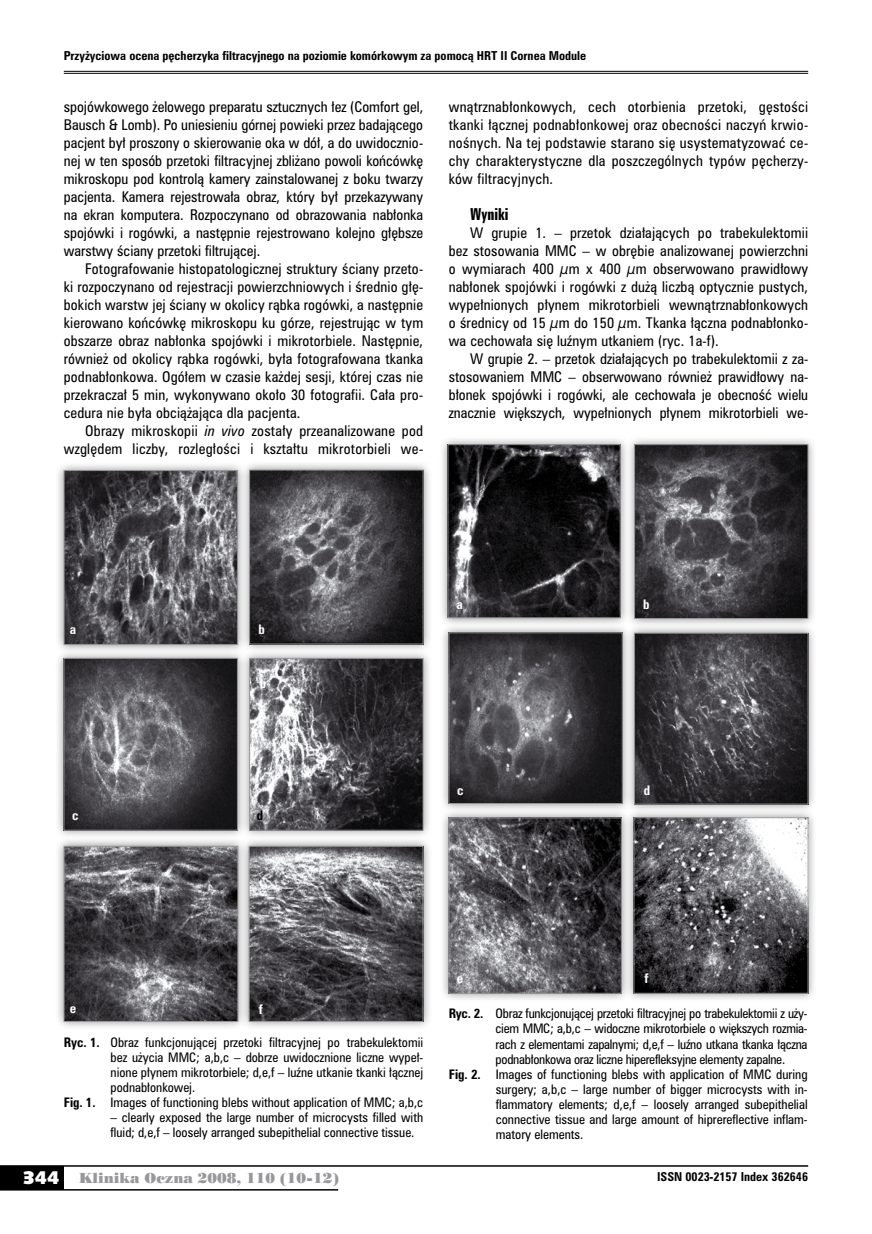
<style>
.page{position:relative;width:872px;height:1234px;background:#fff}
.page>*{position:absolute;margin:0;border:0;box-sizing:border-box;transform-origin:0 0}
.t1{font:15px "Zurich Bd X Cn PL";color:#000}
.t2{font:13.5px/18px "Zurich Cn PL";letter-spacing:.01em;color:#000;text-align:justify}
.t3{font:13.5px "Poster Bodoni PL";color:#98989c}
.t4{font:12px/15px "Zurich Cn PL";color:#000}
.t5{font:12px "Zurich Cn PL";letter-spacing:-.02em;color:#000}
.t6{font:700 12px "Zurich Cn PL";color:#fff}
.t7{font:700 12px "Zurich Cn PL";color:#000}
.t8{font:700 11.25px "Zurich Cn PL";color:#000}
.s1{font-style:italic}
.s2{font-weight:700}
.s3{font-family:"Humanst 531 U Blk PL";font-size:18px;color:#fff}
</style>
<div class="page">
<div style="left:0;top:1165px;width:64px;height:24px;background:#000"></div>
<hr style="left:0;top:1164px;width:808px;height:2px;background:#000">
<hr style="left:0;top:1188px;width:338px;height:2px;background:#000">
<hr style="left:64px;top:71px;width:744px;height:1px;background:#000">
<hr style="left:64px;top:73px;width:744px;height:1px;background:#000">
<div style="left:55px;top:461px;width:192px;height:192px;background:#000;opacity:.45"></div>
<img style="left:66px;top:472px;width:170px;height:170px">
<div style="left:64px;top:470px;width:174px;height:174px;border:1px solid #98989c"></div>
<div style="left:240px;top:461px;width:192px;height:192px;background:#000;opacity:.45"></div>
<img style="left:251px;top:472px;width:170px;height:170px">
<div style="left:249px;top:470px;width:174px;height:174px;border:1px solid #98989c"></div>
<div style="left:55px;top:649px;width:192px;height:190px;background:#000;opacity:.45"></div>
<img style="left:66px;top:660px;width:169px;height:168px">
<div style="left:64px;top:658px;width:173px;height:172px;border:1px solid #98989c"></div>
<div style="left:240px;top:649px;width:192px;height:190px;background:#000;opacity:.45"></div>
<img style="left:251px;top:660px;width:170px;height:168px">
<div style="left:249px;top:658px;width:174px;height:172px;border:1px solid #98989c"></div>
<div style="left:55px;top:836px;width:192px;height:194px;background:#000;opacity:.45"></div>
<img style="left:66px;top:847px;width:170px;height:172px">
<div style="left:64px;top:845px;width:174px;height:176px;border:1px solid #98989c"></div>
<div style="left:240px;top:836px;width:192px;height:194px;background:#000;opacity:.45"></div>
<img style="left:251px;top:847px;width:170px;height:172px">
<div style="left:249px;top:845px;width:174px;height:176px;border:1px solid #98989c"></div>
<div style="left:439px;top:435px;width:190px;height:192px;background:#000;opacity:.45"></div>
<img style="left:450px;top:446px;width:168px;height:170px">
<div style="left:448px;top:444px;width:172px;height:174px;border:1px solid #98989c"></div>
<div style="left:625px;top:435px;width:192px;height:192px;background:#000;opacity:.45"></div>
<img style="left:636px;top:446px;width:170px;height:170px">
<div style="left:634px;top:444px;width:174px;height:174px;border:1px solid #98989c"></div>
<div style="left:440px;top:623px;width:191px;height:189px;background:#000;opacity:.45"></div>
<img style="left:451px;top:634px;width:169px;height:167px">
<div style="left:449px;top:632px;width:173px;height:171px;border:1px solid #98989c"></div>
<div style="left:625px;top:624px;width:192px;height:189px;background:#000;opacity:.45"></div>
<img style="left:636px;top:635px;width:170px;height:167px">
<div style="left:634px;top:633px;width:174px;height:171px;border:1px solid #98989c"></div>
<div style="left:440px;top:808px;width:190px;height:194px;background:#000;opacity:.45"></div>
<img style="left:451px;top:819px;width:168px;height:172px">
<div style="left:449px;top:817px;width:172px;height:176px;border:1px solid #98989c"></div>
<div style="left:625px;top:808px;width:192px;height:194px;background:#000;opacity:.45"></div>
<img style="left:636px;top:819px;width:170px;height:172px">
<div style="left:634px;top:817px;width:174px;height:176px;border:1px solid #98989c"></div>
<p class="t8" style="left:64px;top:48px;width:524px">Przyżyciowa ocena pęcherzyka filtracyjnego na poziomie komórkowym za pomocą HRT II Cornea Module</p>
<p class="t2" style="left:64px;top:97px;width:361px">spojówkowego żelowego preparatu sztucznych łez (Comfort gel, Bausch &amp; Lomb). Po uniesieniu górnej powieki przez badającego pacjent był proszony o skierowanie oka w dół, a do uwidocznio&shy;nej w ten sposób przetoki filtracyjnej zbliżano powoli końcówkę mikroskopu pod kontrolą kamery zainstalowanej z boku twarzy pacjenta. Kamera rejestrowała obraz, który był przekazywany na ekran komputera. Rozpoczynano od obrazowania nabłonka spojówki i rogówki, a następnie rejestrowano kolejno głębsze warstwy ściany przetoki filtrującej.</p>
<p class="t2" style="left:64px;top:259px;width:361px;text-indent:21px">Fotografowanie histopatologicznej struktury ściany przeto&shy;ki rozpoczynano od rejestracji powierzchniowych i średnio głę&shy;bokich warstw jej ściany w okolicy rąbka rogówki, a następnie kierowano końcówkę mikroskopu ku górze, rejestrując w tym obszarze obraz nabłonka spojówki i mikrotorbiele. Następnie, również od okolicy rąbka rogówki, była fotografowana tkanka podnabłonkowa. Ogółem w czasie każdej sesji, której czas nie przekraczał 5 min, wykonywano około 30 fotografii. Cała pro&shy;cedura nie była obciążająca dla pacjenta.</p>
<p class="t2" style="left:64px;top:421px;width:361px;text-align:right">Obrazy mikroskopii <span class="s1">in vivo</span> zostały przeanalizowane pod względem liczby, rozległości i kształtu mikrotorbieli we-</p>
<p class="t2" style="left:449px;top:97px;width:361px">wnątrznabłonkowych, cech otorbienia przetoki, gęstości tkanki łącznej podnabłonkowej oraz obecności naczyń krwio&shy;nośnych. Na tej podstawie starano się usystematyzować ce&shy;chy charakterystyczne dla poszczególnych typów pęcherzy&shy;ków filtracyjnych.</p>
<p class="t1" style="left:470px;top:204px;width:40px">Wyniki</p>
<p class="t2" style="left:449px;top:223px;width:361px;text-indent:21px">W grupie 1. – przetok działających po trabekulektomii bez stosowania MMC – w obrębie analizowanej powierzchni o wymiarach 400 μm x 400 μm obserwowano prawidłowy nabłonek spojówki i rogówki z dużą liczbą optycznie pustych, wypełnionych płynem mikrotorbieli wewnątrznabłonkowych o średnicy od 15 μm do 150 μm. Tkanka łączna podnabłonko&shy;wa cechowała się luźnym utkaniem (ryc. 1a-f).</p>
<p class="t2" style="left:449px;top:349px;width:361px;text-indent:21px">W grupie 2. – przetok działających po trabekulektomii z za&shy;stosowaniem MMC – obserwowano również prawidłowy na&shy;błonek spojówki i rogówki, ale cechowała je obecność wielu znacznie większych, wypełnionych płynem mikrotorbieli we-</p>
<p class="t6" style="left:70px;top:621px;width:8px">a</p>
<p class="t6" style="left:72px;top:807px;width:8px">c</p>
<p class="t6" style="left:258px;top:621px;width:8px">b</p>
<p class="t6" style="left:260px;top:675px;width:8px">b</p>
<p class="t7" style="left:257px;top:807px;width:8px">d</p>
<p class="t6" style="left:456px;top:596px;width:8px">a</p>
<p class="t6" style="left:457px;top:781px;width:8px">c</p>
<p class="t6" style="left:643px;top:596px;width:8px">b</p>
<p class="t6" style="left:644px;top:782px;width:8px">d</p>
<p class="t6" style="left:70px;top:1000px;width:8px">e</p>
<p class="t6" style="left:259px;top:1000px;width:6px">f</p>
<p class="t4" style="left:64px;top:1034px;width:361px"><span class="s2">Ryc. 1.</span> Obraz funkcjonującej przetoki filtracyjnej po trabekulektomii</p>
<p class="t4" style="left:111px;top:1049px;width:314px">bez użycia MMC; a,b,c – dobrze uwidocznione liczne wypeł-</p>
<p class="t4" style="left:111px;top:1064px;width:314px">nione płynem mikrotorbiele; d,e,f – luźne utkanie tkanki łącznej</p>
<p class="t4" style="left:111px;top:1079px;width:86px">podnabłonkowej.</p>
<p class="t4" style="left:64px;top:1094px;width:361px"><span class="s2">Fig. 1.</span> Images of functioning blebs without application of MMC; a,b,c</p>
<p class="t4" style="left:111px;top:1109px;width:314px">– clearly exposed the large number of microcysts filled with fluid; d,e,f – loosely arranged subepithelial connective tissue.</p>
<p class="t6" style="left:457px;top:970px;width:8px">e</p>
<p class="t6" style="left:644px;top:969px;width:6px">f</p>
<p class="t5" style="left:449px;top:1005px;width:360px"><span class="s2">Ryc. 2.</span> Obraz funkcjonującej przetoki filtracyjnej po trabekulektomii z uży-</p>
<p class="t5" style="left:495px;top:1020px;width:313px">ciem MMC; a,b,c – widoczne mikrotorbiele o większych rozmia-</p>
<p class="t5" style="left:495px;top:1035px;width:313px">rach z elementami zapalnymi; d,e,f – luźno utkana tkanka łączna</p>
<p class="t5" style="left:495px;top:1050px;width:291px">podnabłonkowa oraz liczne hiperefleksyjne elementy zapalne.</p>
<p class="t4" style="left:449px;top:1065px;width:360px"><span class="s2">Fig. 2.</span> Images of functioning blebs with application of MMC during</p>
<p class="t4" style="left:496px;top:1080px;width:313px">surgery; a,b,c – large number of bigger microcysts with in-</p>
<p class="t4" style="left:496px;top:1095px;width:313px">flammatory elements; d,e,f – loosely arranged subepithelial</p>
<p class="t4" style="left:496px;top:1110px;width:313px">connective tissue and large amount of hiprereflective inflam-</p>
<p class="t4" style="left:496px;top:1125px;width:89px">matory elements.</p>
<p class="t3" style="left:23px;top:1168px;width:318px"><span class="s3">344</span> Klinika Oczna 2008, 110 (10-12)</p>
<p class="t8" style="left:657px;top:1168px;width:152px">ISSN 0023-2157 Index 362646</p>
</div>
